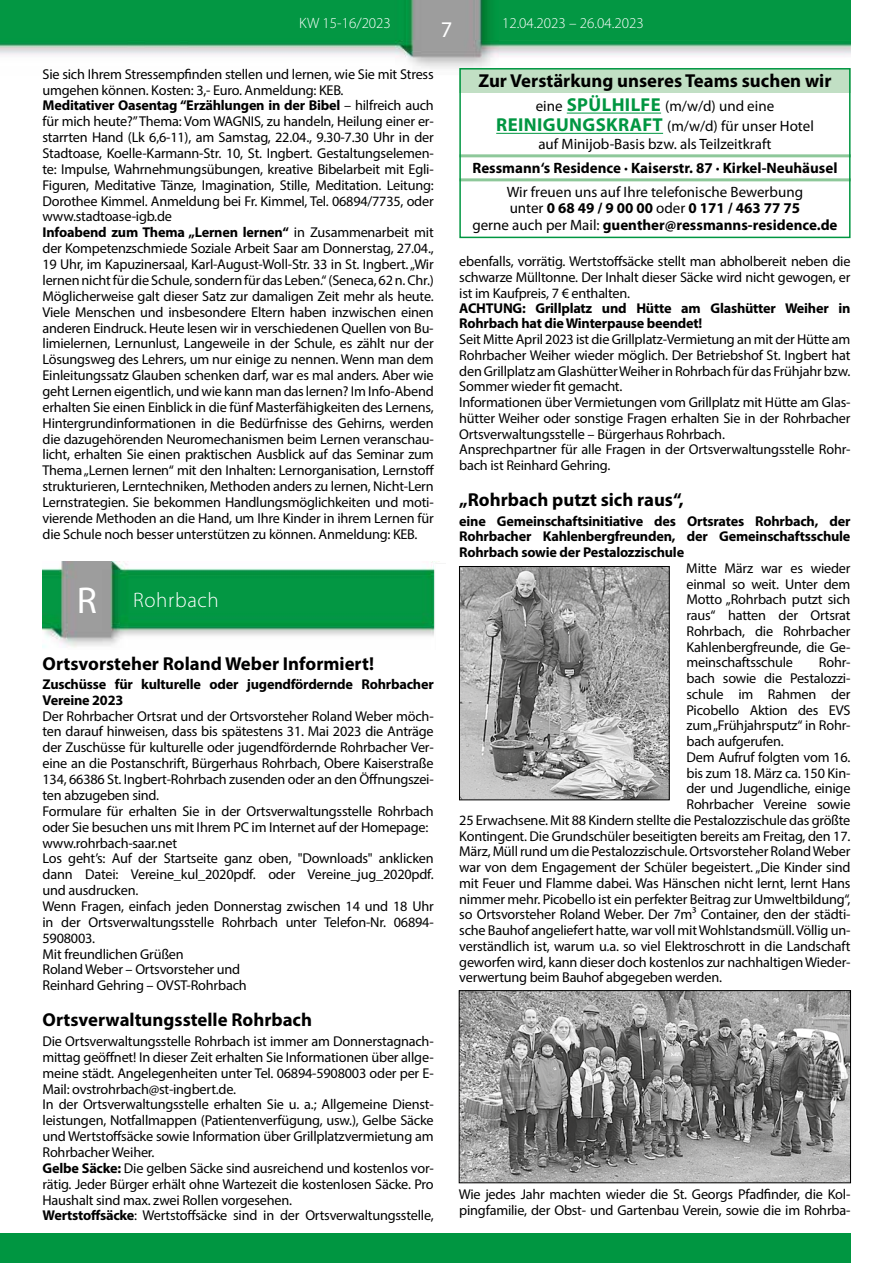
<style>
.page{position:relative;width:893px;height:1263px;background:#fff}
.page>*{position:absolute;margin:0;border:0;box-sizing:border-box;transform-origin:0 0}
.t1{font:22.5px "Myriad Pro";color:#fff}
.t2{font:300 21px "Myriad Pro";letter-spacing:.03em;color:#fff}
.t3{font:700 18.75px "Myriad Pro";color:#000}
.t4{font:15px/16.5px "Myriad Pro";color:#000;text-align:center}
.t5{font:700 15px "Myriad Pro";color:#000}
.t6{font:300 15px "Myriad Pro";color:#fff}
.t7{font:14.25px/15.9px "Myriad Pro";letter-spacing:-.015em;color:#000}
.t8{font:700 14.25px/15.8px "Myriad Pro";letter-spacing:-.015em;color:#000}
.s1{font-weight:700}
.s2{font-weight:400;font-size:37.5px}
.s3{font-weight:700;font-size:18.75px;color:#009641}
</style>
<div class="page">
<img style="left:0;top:0;width:850px;height:69px">
<div style="left:0;top:1233px;width:850px;height:30px;background:#009641"></div>
<img style="left:43px;top:562px;width:392px;height:86px">
<img style="left:461px;top:568px;width:206px;height:230px">
<div style="left:459px;top:566px;width:210px;height:234px;border:1px solid #000"></div>
<img style="left:461px;top:992px;width:388px;height:189px">
<div style="left:459px;top:990px;width:392px;height:193px;border:1px solid #000"></div>
<div style="left:459px;top:68px;width:391px;height:25px;background:#c1dfc4"></div>
<hr style="left:567px;top:113px;width:94px;height:1px;background:#009641">
<hr style="left:496px;top:133px;width:167px;height:1px;background:#009641">
<hr style="left:459px;top:154px;width:391px;height:3px;background:#8ec89a">
<hr style="left:459px;top:178px;width:391px;height:3px;background:#8ec89a">
<div style="left:459px;top:68px;width:391px;height:170px;border:2px solid #009641"></div>
<p class="t6" style="left:299px;top:14px;width:93px">KW 15-16/2023</p>
<p class="t6" style="left:502px;top:14px;width:143px">12.04.2023 – 26.04.2023</p>
<h1 class="t1" style="left:441px;top:15px;width:13px">7</h1>
<p class="t7" style="left:43px;top:66px;width:393px">Sie sich Ihrem Stressempfinden stellen und lernen, wie Sie mit Stress umgehen können. Kosten: 3,- Euro. Anmeldung: KEB.<br><span class="s1">Meditativer Oasentag “Erzählungen in der Bibel</span> – hilfreich auch für mich heute?” Thema: Vom WAGNIS, zu handeln, Heilung einer er&shy;starrten Hand (Lk 6,6-11), am Samstag, 22.04., 9.30-7.30 Uhr in der Stadtoase, Koelle-Karmann-Str. 10, St. Ingbert. Gestaltungselemen&shy;te: Impulse, Wahrnehmungsübungen, kreative Bibelarbeit mit Egli-Figuren, Meditative Tänze, Imagination, Stille, Meditation. Leitung:<br>Dorothee Kimmel. Anmeldung bei Fr. Kimmel, Tel. 06894/7735, oder www.stadtoase-igb.de<br><span class="s1">Infoabend zum Thema „Lernen lernen“</span> in Zusammenarbeit mit der Kompetenzschmiede Soziale Arbeit Saar am Donnerstag, 27.04., 19 Uhr, im Kapuzinersaal, Karl-August-Woll-Str. 33 in St. Ingbert. „Wir lernen nicht für die Schule, sondern für das Leben.“ (Seneca, 62 n. Chr.)<br>Möglicherweise galt dieser Satz zur damaligen Zeit mehr als heute.<br>Viele Menschen und insbesondere Eltern haben inzwischen einen anderen Eindruck. Heute lesen wir in verschiedenen Quellen von Bu&shy;limielernen, Lernunlust, Langeweile in der Schule, es zählt nur der Lösungsweg des Lehrers, um nur einige zu nennen. Wenn man dem Einleitungssatz Glauben schenken darf, war es mal anders. Aber wie geht Lernen eigentlich, und wie kann man das lernen? Im Info-Abend erhalten Sie einen Einblick in die fünf Masterfähigkeiten des Lernens, Hintergrundinformationen in die Bedürfnisse des Gehirns, werden die dazugehörenden Neuromechanismen beim Lernen veranschau&shy;licht, erhalten Sie einen praktischen Ausblick auf das Seminar zum Thema „Lernen lernen“ mit den Inhalten: Lernorganisation, Lernstoff strukturieren, Lerntechniken, Methoden anders zu lernen, Nicht-Lern Lernstrategien. Sie bekommen Handlungsmöglichkeiten und moti&shy;vierende Methoden an die Hand, um Ihre Kinder in ihrem Lernen für die Schule noch besser unterstützen zu können. Anmeldung: KEB.</p>
<h2 class="t2" style="left:77px;top:587px;width:143px"><span class="s2">R</span> Rohrbach</h2>
<h3 class="t3" style="left:43px;top:651px;width:333px">Ortsvorsteher Roland Weber Informiert!</h3>
<p class="t8" style="left:43px;top:676px;width:393px">Zuschüsse für kulturelle oder jugendfördernde Rohrbacher<br>Vereine 2023</p>
<p class="t7" style="left:43px;top:708px;width:393px">Der Rohrbacher Ortsrat und der Ortsvorsteher Roland Weber möch&shy;ten darauf hinweisen, dass bis spätestens 31. Mai 2023 die Anträge der Zuschüsse für kulturelle oder jugendfördernde Rohrbacher Ver&shy;eine an die Postanschrift, Bürgerhaus Rohrbach, Obere Kaiserstraße 134, 66386 St. Ingbert-Rohrbach zusenden oder an den Öffnungszei&shy;ten abzugeben sind.<br>Formulare für erhalten Sie in der Ortsverwaltungsstelle Rohrbach oder Sie besuchen uns mit Ihrem PC im Internet auf der Homepage: www.rohrbach-saar.net<br>Los geht’s: Auf der Startseite ganz oben, "Downloads" anklicken dann Datei: Vereine_kul_2020pdf. oder Vereine_jug_2020pdf. und ausdrucken.<br>Wenn Fragen, einfach jeden Donnerstag zwischen 14 und 18 Uhr in der Ortsverwaltungsstelle Rohrbach unter Telefon-Nr. 06894- 5908003.<br>Mit freundlichen Grüßen<br>Roland Weber – Ortsvorsteher und<br>Reinhard Gehring – OVST-Rohrbach</p>
<h3 class="t3" style="left:43px;top:1007px;width:271px">Ortsverwaltungsstelle Rohrbach</h3>
<p class="t7" style="left:43px;top:1033px;width:393px">Die Ortsverwaltungsstelle Rohrbach ist immer am Donnerstagnach&shy;mittag geöffnet! In dieser Zeit erhalten Sie Informationen über allge&shy;meine städt. Angelegenheiten unter Tel. 06894-5908003 oder per E-Mail: ovstrohrbach@st-ingbert.de.<br>In der Ortsverwaltungsstelle erhalten Sie u. a.; Allgemeine Dienst&shy;leistungen, Notfallmappen (Patientenverfügung, usw.), Gelbe Säcke und Wertstoffsäcke sowie Information über Grillplatzvermietung am Rohrbacher Weiher.<br><span class="s1">Gelbe Säcke:</span> Die gelben Säcke sind ausreichend und kostenlos vor&shy;rätig. Jeder Bürger erhält ohne Wartezeit die kostenlosen Säcke. Pro Haushalt sind max. zwei Rollen vorgesehen.<br><span class="s1">Wertstoffsäcke</span>: Wertstoffsäcke sind in der Ortsverwaltungsstelle,</p>
<h3 class="t3" style="left:478px;top:69px;width:355px">Zur Verstärkung unseres Teams suchen wir</h3>
<p class="t4" style="left:496px;top:96px;width:319px;line-height:20.2px">eine <span class="s3">SPÜLHILFE</span> (m/w/d) und eine<br><span class="s3">REINIGUNGSKRAFT</span> (m/w/d) für unser Hotel</p>
<p class="t4" style="left:538px;top:135px;width:235px">auf Minijob-Basis bzw. als Teilzeitkraft</p>
<p class="t4" style="left:472px;top:183px;width:367px">Wir freuen uns auf Ihre telefonische Bewerbung<br>unter <span class="s1">0 68 49 / 9 00 00</span> oder <span class="s1">0 171 / 463 77 75<br></span>gerne auch per Mail: <span class="s1">guenther@ressmanns-residence.de</span></p>
<p class="t5" style="left:472px;top:158px;width:367px">Ressmann‘s Residence · Kaiserstr. 87 · Kirkel-Neuhäusel</p>
<p class="t7" style="left:459px;top:253px;width:393px;text-align:justify">ebenfalls, vorrätig. Wertstoffsäcke stellt man abholbereit neben die schwarze Mülltonne. Der Inhalt dieser Säcke wird nicht gewogen, er ist im Kaufpreis, 7 € enthalten.</p>
<p class="t8" style="left:459px;top:300px;width:393px">ACHTUNG: Grillplatz und Hütte am Glashütter Weiher in<br>Rohrbach hat die Winterpause beendet!</p>
<p class="t7" style="left:459px;top:331px;width:393px">Seit Mitte April 2023 ist die Grillplatz-Vermietung an mit der Hütte am Rohrbacher Weiher wieder möglich. Der Betriebshof St. Ingbert hat den Grillplatz am Glashütter Weiher in Rohrbach für das Frühjahr bzw.<br>Sommer wieder fit gemacht.<br>Informationen über Vermietungen vom Grillplatz mit Hütte am Glas&shy;hütter Weiher oder sonstige Fragen erhalten Sie in der Rohrbacher Ortsverwaltungsstelle – Bürgerhaus Rohrbach.<br>Ansprechpartner für alle Fragen in der Ortsverwaltungsstelle Rohr&shy;bach ist Reinhard Gehring.</p>
<h3 class="t3" style="left:459px;top:487px;width:226px">„Rohrbach putzt sich raus“,</h3>
<p class="t8" style="left:459px;top:512px;width:393px;text-align:justify">eine Gemeinschaftsinitiative des Ortsrates Rohrbach, der Rohrbacher Kahlenbergfreunden, der Gemeinschaftsschule Rohrbach sowie der Pestalozzischule</p>
<p class="t7" style="left:686px;top:560px;width:166px;text-align:justify">Mitte März war es wieder einmal so weit. Unter dem Motto „Rohrbach putzt sich raus“ hatten der Ortsrat Rohrbach, die Rohrbacher Kahlenbergfreunde, die Ge&shy;meinschaftsschule</p>
<p class="t7" style="left:819px;top:654px;width:33px">Rohr-</p>
<p class="t7" style="left:686px;top:670px;width:165px">bach sowie die Pestalozzi-</p>
<p class="t7" style="left:686px;top:686px;width:165px">schule im Rahmen der</p>
<p class="t7" style="left:686px;top:701px;width:165px">Picobello Aktion des EVS</p>
<p class="t7" style="left:686px;top:717px;width:165px">zum „Frühjahrsputz“ in Rohr-</p>
<p class="t7" style="left:686px;top:733px;width:99px">bach aufgerufen.</p>
<p class="t7" style="left:686px;top:749px;width:165px">Dem Aufruf folgten vom 16.</p>
<p class="t7" style="left:686px;top:764px;width:165px">bis zum 18. März ca. 150 Kin-</p>
<p class="t7" style="left:686px;top:780px;width:165px">der und Jugendliche, einige</p>
<p class="t7" style="left:686px;top:796px;width:165px">Rohrbacher Vereine sowie</p>
<p class="t7" style="left:459px;top:812px;width:393px">25 Erwachsene. Mit 88 Kindern stellte die Pestalozzischule das größte</p>
<p class="t7" style="left:459px;top:827px;width:393px">Kontingent. Die Grundschüler beseitigten bereits am Freitag, den 17.</p>
<p class="t7" style="left:459px;top:843px;width:393px">März, Müll rund um die Pestalozzischule. Ortsvorsteher Roland Weber</p>
<p class="t7" style="left:459px;top:859px;width:393px">war von dem Engagement der Schüler begeistert. „Die Kinder sind</p>
<p class="t7" style="left:459px;top:875px;width:393px">mit Feuer und Flamme dabei. Was Hänschen nicht lernt, lernt Hans</p>
<p class="t7" style="left:459px;top:890px;width:393px">nimmer mehr. Picobello ist ein perfekter Beitrag zur Umweltbildung“,</p>
<p class="t7" style="left:459px;top:906px;width:393px">so Ortsvorsteher Roland Weber. Der 7m³ Container, den der städti-</p>
<p class="t7" style="left:459px;top:922px;width:393px">sche Bauhof angeliefert hatte, war voll mit Wohlstandsmüll. Völlig un-</p>
<p class="t7" style="left:459px;top:938px;width:393px">verständlich ist, warum u.a. so viel Elektroschrott in die Landschaft</p>
<p class="t7" style="left:459px;top:953px;width:393px">geworfen wird, kann dieser doch kostenlos zur nachhaltigen Wieder-</p>
<p class="t7" style="left:459px;top:969px;width:264px">verwertung beim Bauhof abgegeben werden.</p>
<p class="t7" style="left:459px;top:1186px;width:393px">Wie jedes Jahr machten wieder die St. Georgs Pfadfinder, die Kol&shy;pingfamilie, der Obst- und Gartenbau Verein, sowie die im Rohrba-</p>
</div>
